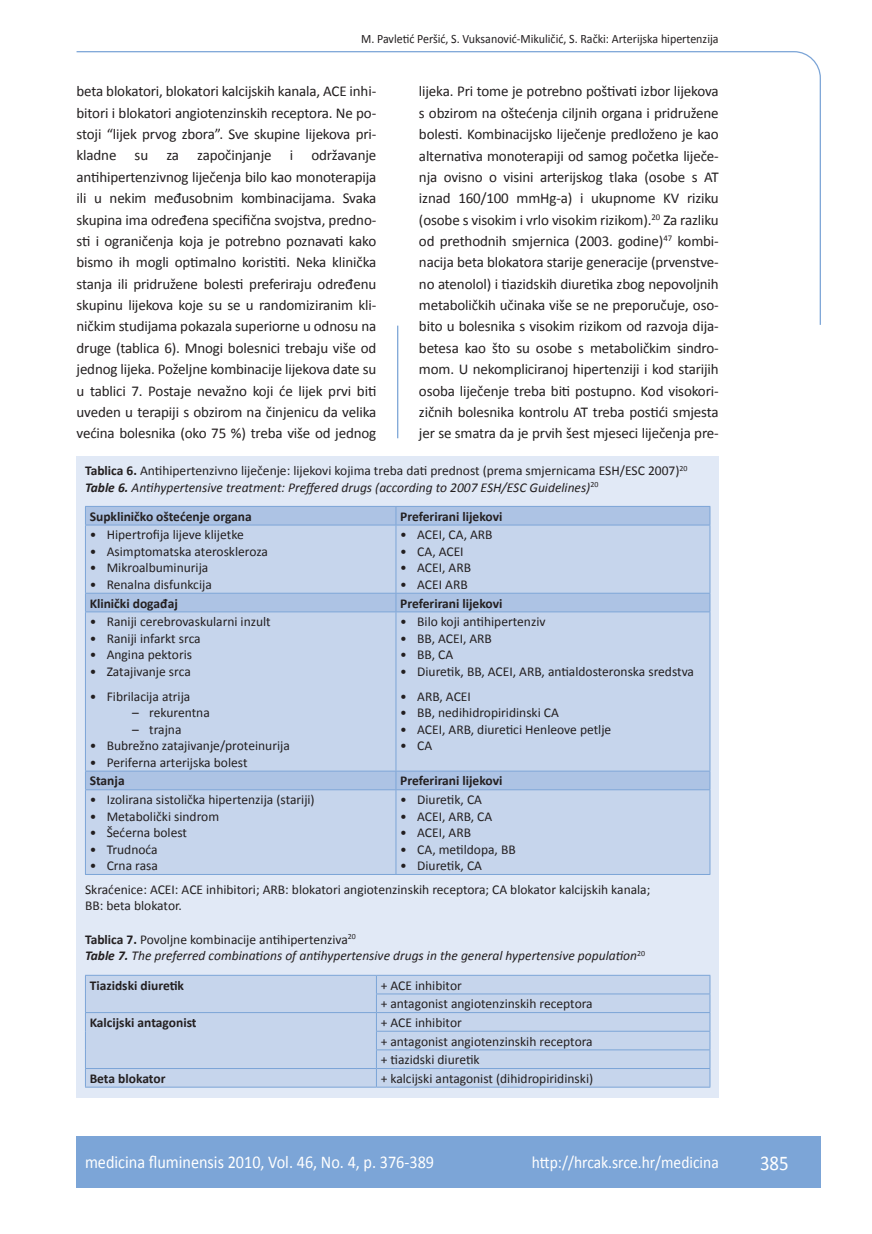
<style>
.page{position:relative;width:872px;height:1234px;background:#fff}
.page>*{position:absolute;margin:0;border:0;box-sizing:border-box;transform-origin:0 0}
.t1{font:21px "Calibri";color:#fff;scale:.9 1}
.t2{font:18px "Calibri";color:#fff;scale:.9 1}
.t3{font:17.25px "Calibri";color:#fff;scale:.9 1}
.t4{font:15px/21.3px "Calibri";letter-spacing:-.01em;color:#231f20;text-align:justify}
.t5{font:13.5px/18.6px "Calibri";color:#231f20}
.t6{font:700 13.5px "Calibri";color:#231f20}
.t7{font:italic 13.5px/16.6px "Calibri";color:#231f20}
.t8{font:12.75px "Calibri";color:#231f20;scale:.94 1}
.s1{font-weight:700}
.s2{font-weight:700;font-style:italic}
.s3{font-style:italic}
.s4{font-weight:700;font-style:normal}
.s5{font-style:normal}
</style>
<div class="page">
<svg style="left:76px;top:51px;width:745px;height:275px"></svg>
<hr style="left:397px;top:325px;width:1px;height:113px;background:#7ca5d7">
<div style="left:77px;top:1135px;width:744px;height:51px;background:#7ca5d7"></div>
<div style="left:77px;top:456px;width:642px;height:641px;background:#e1e9f6"></div>
<div style="left:86px;top:507px;width:623px;height:17px;background:#adc3e4"></div>
<svg style="left:86px;top:525px;width:623px;height:348px;background:#c2d2eb"></svg>
<hr style="left:85px;top:506px;width:311px;height:1px;background:#7ca5d7">
<svg style="left:85px;top:507px;width:1px;height:17px"></svg>
<hr style="left:396px;top:506px;width:314px;height:1px;background:#7ca5d7">
<svg style="left:395px;top:507px;width:1px;height:17px"></svg>
<svg style="left:709px;top:507px;width:1px;height:17px"></svg>
<hr style="left:85px;top:524px;width:311px;height:1px;background:#7ca5d7">
<hr style="left:85px;top:525px;width:1px;height:67px;background:#7ca5d7">
<hr style="left:396px;top:524px;width:314px;height:1px;background:#7ca5d7">
<hr style="left:395px;top:525px;width:1px;height:67px;background:#7ca5d7">
<hr style="left:709px;top:525px;width:1px;height:67px;background:#7ca5d7">
<hr style="left:85px;top:592px;width:311px;height:1px;background:#7ca5d7">
<svg style="left:85px;top:593px;width:1px;height:18px"></svg>
<hr style="left:396px;top:592px;width:314px;height:1px;background:#7ca5d7">
<svg style="left:395px;top:593px;width:1px;height:18px"></svg>
<svg style="left:709px;top:593px;width:1px;height:18px"></svg>
<hr style="left:85px;top:611px;width:311px;height:1px;background:#7ca5d7">
<hr style="left:85px;top:612px;width:1px;height:158px;background:#7ca5d7">
<hr style="left:396px;top:611px;width:314px;height:1px;background:#7ca5d7">
<hr style="left:395px;top:612px;width:1px;height:158px;background:#7ca5d7">
<hr style="left:709px;top:612px;width:1px;height:158px;background:#7ca5d7">
<hr style="left:85px;top:770px;width:311px;height:1px;background:#7ca5d7">
<svg style="left:85px;top:771px;width:1px;height:18px"></svg>
<hr style="left:396px;top:770px;width:314px;height:1px;background:#7ca5d7">
<svg style="left:395px;top:771px;width:1px;height:18px"></svg>
<svg style="left:709px;top:771px;width:1px;height:18px"></svg>
<hr style="left:85px;top:789px;width:311px;height:1px;background:#7ca5d7">
<hr style="left:85px;top:790px;width:1px;height:83px;background:#7ca5d7">
<hr style="left:396px;top:789px;width:314px;height:1px;background:#7ca5d7">
<hr style="left:395px;top:790px;width:1px;height:83px;background:#7ca5d7">
<hr style="left:709px;top:790px;width:1px;height:83px;background:#7ca5d7">
<hr style="left:85px;top:873px;width:311px;height:1px;background:#7ca5d7">
<hr style="left:396px;top:873px;width:314px;height:1px;background:#7ca5d7">
<div style="left:86px;top:975px;width:623px;height:111px;background:#c6d5ec"></div>
<hr style="left:85px;top:974px;width:291px;height:1px;background:#7ca5d7">
<hr style="left:376px;top:974px;width:334px;height:1px;background:#7ca5d7">
<hr style="left:376px;top:993px;width:334px;height:1px;background:#7ca5d7">
<hr style="left:85px;top:1011px;width:291px;height:1px;background:#7ca5d7">
<hr style="left:376px;top:1011px;width:334px;height:1px;background:#7ca5d7">
<hr style="left:376px;top:1030px;width:334px;height:1px;background:#7ca5d7">
<hr style="left:376px;top:1049px;width:334px;height:1px;background:#7ca5d7">
<hr style="left:85px;top:1067px;width:291px;height:1px;background:#7ca5d7">
<svg style="left:85px;top:975px;width:1px;height:111px"></svg>
<hr style="left:376px;top:1067px;width:334px;height:1px;background:#7ca5d7">
<svg style="left:376px;top:975px;width:1px;height:111px"></svg>
<svg style="left:709px;top:975px;width:1px;height:111px"></svg>
<hr style="left:85px;top:1086px;width:291px;height:1px;background:#7ca5d7">
<hr style="left:376px;top:1086px;width:334px;height:1px;background:#7ca5d7">
<p class="t8" style="left:361px;top:30px;width:382px">M. Pavletić Peršić, S. Vuksanović-Mikuličić, S. Rački: Arterijska hipertenzija</p>
<p class="t4" style="left:77px;top:80px;width:301px">beta blokatori, blokatori kalcijskih kanala, ACE inhi&shy;bitori i blokatori angiotenzinskih receptora. Ne po&shy;stoji “lijek prvog zbora”. Sve skupine lijekova pri&shy;kladne su za započinjanje i održavanje antihipertenzivnog liječenja bilo kao monoterapija ili u nekim međusobnim kombinacijama. Svaka skupina ima određena specifična svojstva, predno&shy;sti i ograničenja koja je potrebno poznavati kako bismo ih mogli optimalno koristiti. Neka klinička stanja ili pridružene bolesti preferiraju određenu skupinu lijekova koje su se u randomiziranim kli&shy;ničkim studijama pokazala superiorne u odnosu na druge (tablica 6). Mnogi bolesnici trebaju više od jednog lijeka. Poželjne kombinacije lijekova date su u tablici 7. Postaje nevažno koji će lijek prvi biti uveden u terapiji s obzirom na činjenicu da velika većina bolesnika (oko 75 %) treba više od jednog</p>
<p class="t4" style="left:419px;top:80px;width:301px">lijeka. Pri tome je potrebno poštivati izbor lijekova s obzirom na oštećenja ciljnih organa i pridružene bolesti. Kombinacijsko liječenje predloženo je kao alternativa monoterapiji od samog početka liječe&shy;nja ovisno o visini arterijskog tlaka (osobe s AT iznad 160/100 mmHg-a) i ukupnome KV riziku (osobe s visokim i vrlo visokim rizikom).<sup>20</sup> Za razliku od prethodnih smjernica (2003. godine)<sup>47</sup> kombi&shy;nacija beta blokatora starije generacije (prvenstve&shy;no atenolol) i tiazidskih diuretika zbog nepovoljnih metaboličkih učinaka više se ne preporučuje, oso&shy;bito u bolesnika s visokim rizikom od razvoja dija&shy;betesa kao što su osobe s metaboličkim sindro&shy;mom. U nekompliciranoj hipertenziji i kod starijih osoba liječenje treba biti postupno. Kod visokori&shy;zičnih bolesnika kontrolu AT treba postići smjesta jer se smatra da je prvih šest mjeseci liječenja pre-</p>
<p class="t5" style="left:85px;top:461px;width:604px;line-height:16.5px"><span class="s1">Tablica 6.</span> Antihipertenzivno liječenje: lijekovi kojima treba dati prednost (prema smjernicama ESH/ESC 2007)<sup>20<br></sup><span class="s2">Table 6.</span> <span class="s3">Antihypertensive treatment: Preffered drugs (according to 2007 ESH/ESC Guidelines)</span><sup>20</sup></p>
<p class="t6" style="left:90px;top:508px;width:164px">Supkliničko oštećenje organa</p>
<p class="t6" style="left:400px;top:508px;width:104px">Preferirani lijekovi</p>
<p class="t5" style="left:90px;top:525px;width:156px">• Hipertrofija lijeve klijetke</p>
<p class="t5" style="left:90px;top:541px;width:180px">• Asimptomatska ateroskleroza</p>
<p class="t5" style="left:90px;top:558px;width:120px">• Mikroalbuminurija</p>
<p class="t5" style="left:90px;top:574px;width:124px">• Renalna disfunkcija</p>
<p class="t5" style="left:400px;top:525px;width:94px">• ACEI, CA, ARB</p>
<p class="t5" style="left:400px;top:541px;width:65px">• CA, ACEI</p>
<p class="t5" style="left:400px;top:558px;width:72px">• ACEI, ARB</p>
<p class="t5" style="left:400px;top:574px;width:69px">• ACEI ARB</p>
<p class="t6" style="left:90px;top:594px;width:90px">Klinički događaj</p>
<p class="t6" style="left:400px;top:594px;width:104px">Preferirani lijekovi</p>
<p class="t5" style="left:90px;top:611px;width:183px">• Raniji cerebrovaskularni inzult</p>
<p class="t5" style="left:90px;top:628px;width:113px">• Raniji infarkt srca</p>
<p class="t5" style="left:90px;top:644px;width:104px">• Angina pektoris</p>
<p class="t5" style="left:90px;top:661px;width:103px">• Zatajivanje srca</p>
<p class="t5" style="left:90px;top:686px;width:102px">• Fibrilacija atrija</p>
<p class="t5" style="left:132px;top:702px;width:79px">– rekurentna</p>
<p class="t5" style="left:132px;top:719px;width:51px">– trajna</p>
<p class="t5" style="left:90px;top:735px;width:202px">• Bubrežno zatajivanje/proteinurija</p>
<p class="t5" style="left:90px;top:752px;width:159px">• Periferna arterijska bolest</p>
<p class="t5" style="left:400px;top:611px;width:147px">• Bilo koji antihipertenziv</p>
<p class="t5" style="left:400px;top:628px;width:93px">• BB, ACEI, ARB</p>
<p class="t5" style="left:400px;top:644px;width:54px">• BB, CA</p>
<p class="t5" style="left:400px;top:661px;width:295px">• Diuretik, BB, ACEI, ARB, antialdosteronska sredstva</p>
<p class="t5" style="left:400px;top:686px;width:72px">• ARB, ACEI</p>
<p class="t5" style="left:400px;top:702px;width:160px">• BB, nedihidropiridinski CA</p>
<p class="t5" style="left:400px;top:719px;width:213px">• ACEI, ARB, diuretici Henleove petlje</p>
<p class="t5" style="left:400px;top:735px;width:34px">• CA</p>
<p class="t6" style="left:90px;top:772px;width:36px">Stanja</p>
<p class="t6" style="left:400px;top:772px;width:104px">Preferirani lijekovi</p>
<p class="t5" style="left:90px;top:789px;width:226px">• Izolirana sistolička hipertenzija (stariji)</p>
<p class="t5" style="left:90px;top:806px;width:131px">• Metabolički sindrom</p>
<p class="t5" style="left:90px;top:822px;width:99px">• Šećerna bolest</p>
<p class="t5" style="left:90px;top:839px;width:69px">• Trudnoća</p>
<p class="t5" style="left:90px;top:855px;width:70px">• Crna rasa</p>
<p class="t5" style="left:400px;top:789px;width:83px">• Diuretik, CA</p>
<p class="t5" style="left:400px;top:806px;width:94px">• ACEI, ARB, CA</p>
<p class="t5" style="left:400px;top:822px;width:72px">• ACEI, ARB</p>
<p class="t5" style="left:400px;top:839px;width:117px">• CA, metildopa, BB</p>
<p class="t5" style="left:85px;top:852px;width:567px;line-height:23.7px;text-indent:315px">• Diuretik, CA<br>Skraćenice: ACEI: ACE inhibitori; ARB: blokatori angiotenzinskih receptora; CA blokator kalcijskih kanala;</p>
<p class="t5" style="left:85px;top:895px;width:98px">BB: beta blokator.</p>
<p class="t7" style="left:85px;top:930px;width:561px"><span class="s4">Tablica 7.</span> <span class="s5">Povoljne kombinacije antihipertenziva</span><sup>20<br></sup><span class="s1">Table 7.</span> The preferred combinations of antihypertensive drugs in the general hypertensive population<sup>20</sup></p>
<p class="t6" style="left:90px;top:976px;width:96px">Tiazidski diuretik</p>
<p class="t5" style="left:381px;top:975px;width:213px">+ ACE inhibitor<br>+ antagonist angiotenzinskih receptora</p>
<p class="t6" style="left:90px;top:1013px;width:108px">Kalcijski antagonist</p>
<p class="t5" style="left:381px;top:1012px;width:213px">+ ACE inhibitor<br>+ antagonist angiotenzinskih receptora + tiazidski diuretik</p>
<p class="t6" style="left:90px;top:1069px;width:77px">Beta blokator</p>
<p class="t5" style="left:381px;top:1068px;width:214px">+ kalcijski antagonist (dihidropiridinski)</p>
<p class="t2" style="left:85px;top:1150px;width:389px">medicina fluminensis 2010, Vol. 46, No. 4, p. 376-389</p>
<p class="t3" style="left:532px;top:1151px;width:209px">http://hrcak.srce.hr/medicina</p>
<h1 class="t1" style="left:760px;top:1149px;width:33px">385</h1>
</div>
